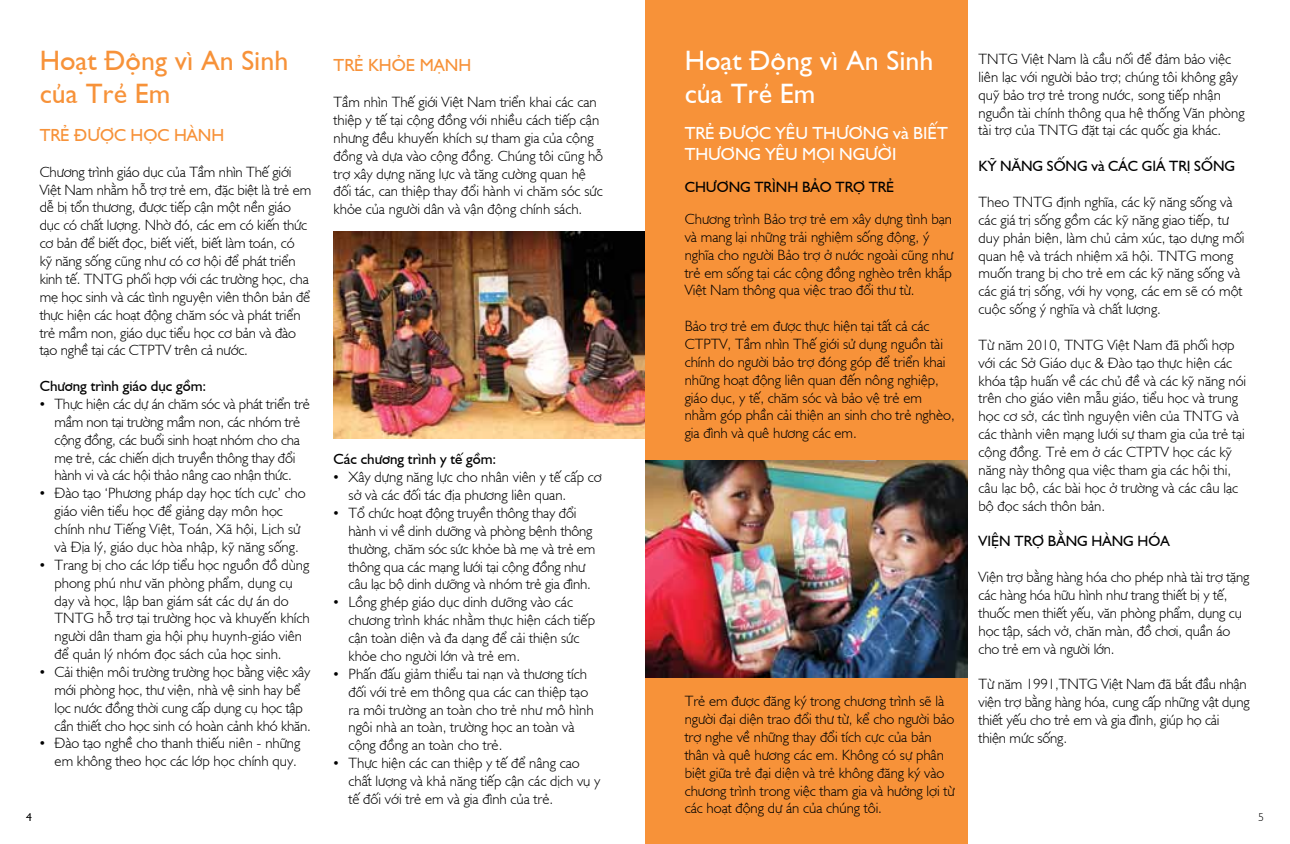
<style>
.page{position:relative;width:1290px;height:844px;background:#fff}
.page>*{position:absolute;margin:0;border:0;box-sizing:border-box;transform-origin:0 0}
.t1{font:28px/33.6px "Gill Sans Regular VU";color:#f79239}
.t2{font:28px/33.6px "Gill Sans Regular VU";color:#fff}
.t3{font:17.5px/21px "Humanist 521 VU";color:#fff}
.t4{font:17.5px "Humanist 521 VU";color:#f79239}
.t5{font:14.88px/17.8px "Humanist 521 Light VU";color:#000}
.t6{font:14.88px "Humanist 521 VU";color:#000}
.t7{font:11.38px "Humanist 521 Light VU";color:#000}
.s1{font-family:"Gill Sans Std"}
</style>
<div class="page">
<div style="left:645px;top:0;width:322px;height:843px;background:#f79239"></div>
<img style="left:334px;top:231px;width:311px;height:208px">
<img style="left:645px;top:460px;width:322px;height:217px">
<h1 class="t1" style="left:40px;top:42px;width:250px">Hoạt Động vì An Sinh của Trẻ Em</h1>
<h1 class="t2" style="left:685px;top:42px;width:250px">Hoạt Động vì An Sinh của Trẻ Em</h1>
<p class="t4" style="left:40px;top:122px;width:186px">TRẺ ĐƯỢC HỌC HÀNH</p>
<p class="t5" style="left:40px;top:162px;width:273px">Chương trình giáo dục của Tầm nhìn Thế giới Việt Nam nhằm hỗ trợ trẻ em, đặc biệt là trẻ em dễ bị tổn thương, được tiếp cận một nền giáo dục có chất lượng. Nhờ đó, các em có kiến thức cơ bản để biết đọc, biết viết, biết làm toán, có<br>kỹ năng sống cũng như có cơ hội để phát triển kinh tế. TNTG phối hợp với các trường học, cha mẹ học sinh và các tình nguyện viên thôn bản để thực hiện các hoạt động chăm sóc và phát triển trẻ mầm non, giáo dục tiểu học cơ bản và đào tạo nghề tại các CTPTV trên cả nước.</p>
<p class="t6" style="left:40px;top:375px;width:168px">Chương trình giáo dục gồm:</p>
<p class="t5" style="left:40px;top:394px;width:272px;text-align:center"><span class="s1">•</span> Thực hiện các dự án chăm sóc và phát triển trẻ mầm non tại trường mầm non, các nhóm trẻ cộng đồng, các buổi sinh hoạt nhóm cho cha<br>mẹ trẻ, các chiến dịch truyền thông thay đổi hành vi và các hội thảo nâng cao nhận thức.</p>
<p class="t5" style="left:55px;top:483px;width:253px;text-indent:-15px"><span class="s1">•</span> Đào tạo ‘Phương pháp dạy học tích cực’ cho giáo viên tiểu học để giảng dạy môn học chính như Tiếng Việt, Toán, Xã hội, Lịch sử và Địa lý, giáo dục hòa nhập, kỹ năng sống.</p>
<p class="t5" style="left:55px;top:554px;width:257px;text-indent:-15px"><span class="s1">•</span> Trang bị cho các lớp tiểu học nguồn đồ dùng phong phú như văn phòng phẩm, dụng cụ dạy và học, lập ban giám sát các dự án do TNTG hỗ trợ tại trường học và khuyến khích người dân tham gia hội phụ huynh-giáo viên để quản lý nhóm đọc sách của học sinh.</p>
<p class="t5" style="left:55px;top:661px;width:258px;text-indent:-15px"><span class="s1">•</span> Cải thiện môi trường trường học bằng việc xây mới phòng học, thư viện, nhà vệ sinh hay bể lọc nước đồng thời cung cấp dụng cụ học tập cần thiết cho học sinh có hoàn cảnh khó khăn.</p>
<p class="t5" style="left:40px;top:733px;width:262px;text-align:right"><span class="s1">•</span> Đào tạo nghề cho thanh thiếu niên - những em không theo học các lớp học chính quy.</p>
<p class="t4" style="left:334px;top:53px;width:139px">TRẺ KHỎE MẠNH</p>
<p class="t5" style="left:334px;top:92px;width:271px">Tầm nhìn Thế giới Việt Nam triển khai các can thiệp y tế tại cộng đồng với nhiều cách tiếp cận nhưng đều khuyến khích sự tham gia của cộng đồng và dựa vào cộng đồng. Chúng tôi cũng hỗ trợ xây dựng năng lực và tăng cường quan hệ đối tác, can thiệp thay đổi hành vi chăm sóc sức khỏe của người dân và vận động chính sách.</p>
<p class="t3" style="left:685px;top:121px;width:265px">TRẺ ĐƯỢC YÊU THƯƠNG và BIẾT<br>THƯƠNG YÊU MỌI NGƯỜI</p>
<p class="t6" style="left:685px;top:176px;width:211px">CHƯƠNG TRÌNH BẢO TRỢ TRẺ</p>
<p class="t5" style="left:685px;top:209px;width:270px">Chương trình Bảo trợ trẻ em xây dựng tình bạn và mang lại những trải nghiệm sống động, ý nghĩa cho người Bảo trợ ở nước ngoài cũng như trẻ em sống tại các cộng đồng nghèo trên khắp Việt Nam thông qua việc trao đổi thư từ.</p>
<p class="t5" style="left:685px;top:316px;width:272px">Bảo trợ trẻ em được thực hiện tại tất cả các CTPTV, Tầm nhìn Thế giới sử dụng nguồn tài chính do người bảo trợ đóng góp để triển khai những hoạt động liên quan đến nông nghiệp, giáo dục, y tế, chăm sóc và bảo vệ trẻ em nhằm góp phần cải thiện an sinh cho trẻ nghèo, gia đình và quê hương các em.</p>
<p class="t6" style="left:334px;top:448px;width:164px">Các chương trình y tế gồm:</p>
<p class="t5" style="left:348px;top:467px;width:255px;text-indent:-15px"><span class="s1">•</span> Xây dựng năng lực cho nhân viên y tế cấp cơ sở và các đối tác địa phương liên quan.</p>
<p class="t5" style="left:348px;top:503px;width:248px;text-indent:-15px"><span class="s1">•</span> Tổ chức hoạt động truyền thông thay đổi hành vi về dinh dưỡng và phòng bệnh thông thường, chăm sóc sức khỏe bà mẹ và trẻ em thông qua các mạng lưới tại cộng đồng như câu lạc bộ dinh dưỡng và nhóm trẻ gia đình.</p>
<p class="t5" style="left:348px;top:592px;width:248px;text-indent:-15px"><span class="s1">•</span> Lồng ghép giáo dục dinh dưỡng vào các chương trình khác nhằm thực hiện cách tiếp cận toàn diện và đa dạng để cải thiện sức khỏe cho người lớn và trẻ em.</p>
<p class="t5" style="left:348px;top:663px;width:247px;text-indent:-15px"><span class="s1">•</span> Phấn đấu giảm thiểu tai nạn và thương tích đối với trẻ em thông qua các can thiệp tạo ra môi trường an toàn cho trẻ như mô hình ngôi nhà an toàn, trường học an toàn và cộng đồng an toàn cho trẻ.</p>
<p class="t5" style="left:348px;top:752px;width:253px;text-indent:-15px"><span class="s1">•</span> Thực hiện các can thiệp y tế để nâng cao chất lượng và khả năng tiếp cận các dịch vụ y tế đối với trẻ em và gia đình của trẻ.</p>
<p class="t5" style="left:685px;top:691px;width:271px">Trẻ em được đăng ký trong chương trình sẽ là người đại diện trao đổi thư từ, kể cho người bảo trợ nghe về những thay đổi tích cực của bản thân và quê hương các em. Không có sự phân biệt giữa trẻ đại diện và trẻ không đăng ký vào chương trình trong việc tham gia và hưởng lợi từ các hoạt động dự án của chúng tôi.</p>
<p class="t7" style="left:26px;top:809px;width:7px">4</p>
<p class="t5" style="left:978px;top:49px;width:267px">TNTG Việt Nam là cầu nối để đảm bảo việc liên lạc với người bảo trợ; chúng tôi không gây quỹ bảo trợ trẻ trong nước, song tiếp nhận nguồn tài chính thông qua hệ thống Văn phòng tài trợ của TNTG đặt tại các quốc gia khác.</p>
<p class="t6" style="left:978px;top:155px;width:258px">KỸ NĂNG SỐNG và CÁC GIÁ TRỊ SỐNG</p>
<p class="t5" style="left:978px;top:192px;width:267px">Theo TNTG định nghĩa, các kỹ năng sống và các giá trị sống gồm các kỹ năng giao tiếp, tư duy phản biện, làm chủ cảm xúc, tạo dựng mối quan hệ và trách nhiệm xã hội. TNTG mong muốn trang bị cho trẻ em các kỹ năng sống và các giá trị sống, với hy vọng, các em sẽ có một cuộc sống ý nghĩa và chất lượng.</p>
<p class="t5" style="left:978px;top:335px;width:269px">Từ năm 2010, TNTG Việt Nam đã phối hợp với các Sở Giáo dục &amp; Đào tạo thực hiện các khóa tập huấn về các chủ đề và các kỹ năng nói trên cho giáo viên mẫu giáo, tiểu học và trung học cơ sở, các tình nguyện viên của TNTG và các thành viên mạng lưới sự tham gia của trẻ tại cộng đồng. Trẻ em ở các CTPTV học các kỹ năng này thông qua việc tham gia các hội thi, câu lạc bộ, các bài học ở trường và các câu lạc bộ đọc sách thôn bản.</p>
<p class="t6" style="left:978px;top:530px;width:193px">VIỆN TRỢ BẰNG HÀNG HÓA</p>
<p class="t5" style="left:978px;top:567px;width:272px">Viện trợ bằng hàng hóa cho phép nhà tài trợ tặng các hàng hóa hữu hình như trang thiết bị y tế, thuốc men thiết yếu, văn phòng phẩm, dụng cụ học tập, sách vở, chăn màn, đồ chơi, quần áo cho trẻ em và người lớn.</p>
<p class="t5" style="left:978px;top:674px;width:272px">Từ năm 1991,TNTG Việt Nam đã bắt đầu nhận viện trợ bằng hàng hóa, cung cấp những vật dụng thiết yếu cho trẻ em và gia đình, giúp họ cải thiện mức sống.</p>
<p class="t7" style="left:1258px;top:809px;width:7px">5</p>
</div>
